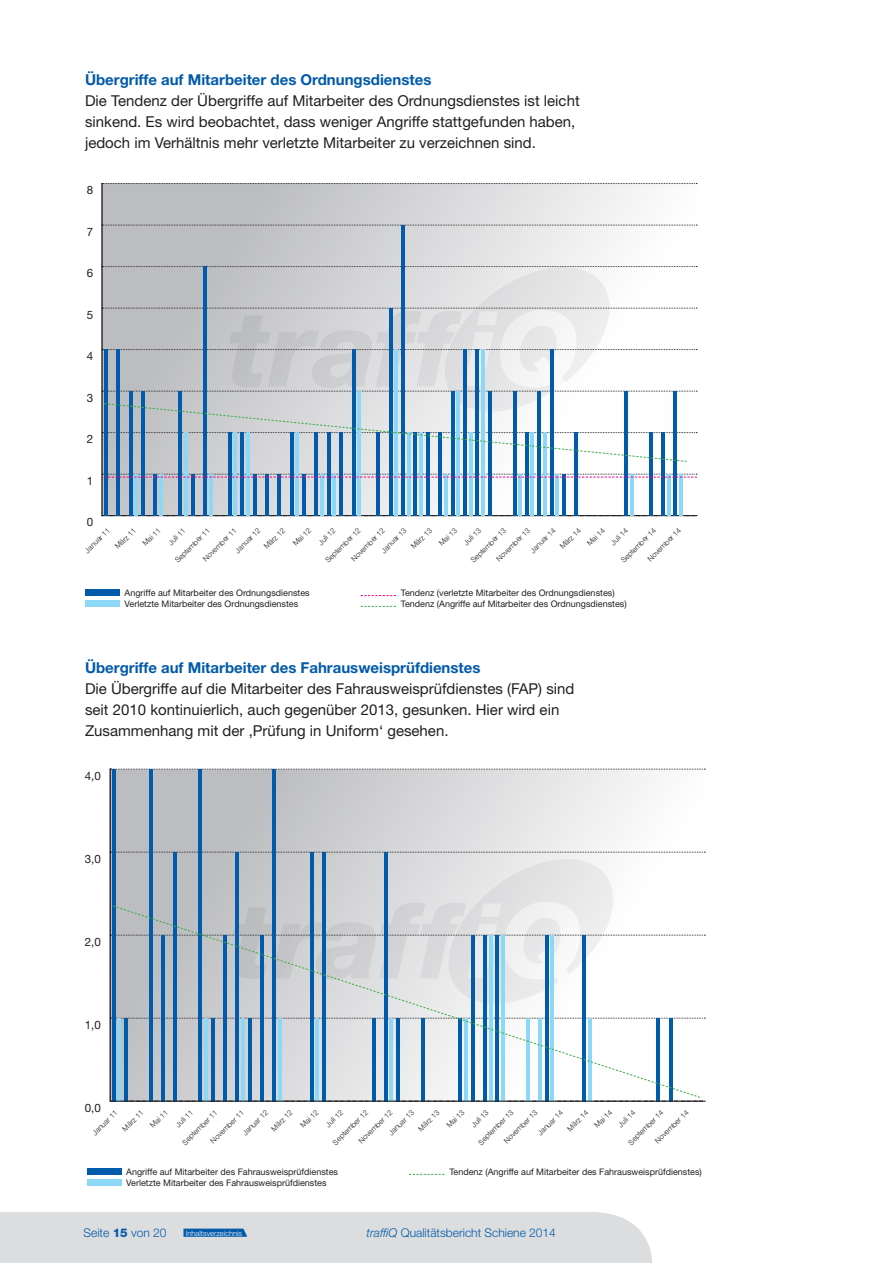
<style>
.page{position:relative;width:893px;height:1263px;background:#fff}
.page>*{position:absolute;margin:0;border:0;box-sizing:border-box;transform-origin:0 0}
.t1{font:15px/21px "Helvetica Neue";color:#231f20}
.t2{font:700 15px "Helvetica Neue";color:#015aaa}
.t3{font:300 12px "Helvetica Neue";color:#015aaa}
.t4{font:11.55px "Helvetica Neue";color:#231f20}
.t5{font:9px/10.8px "Helvetica Neue";color:#231f20}
.t6{font:300 7.5px "Helvetica Neue";color:#231f20}
.t7{font:300 7.5px "Helvetica Neue";color:#fff}
.s1{font-weight:800}
.s2{font-style:italic}
</style>
<div class="page">
<div style="left:86px;top:590px;width:34px;height:6px;background:#015aaa"></div>
<div style="left:86px;top:600px;width:34px;height:7px;background:#8dd7f7"></div>
<svg style="left:361px;top:595px;width:35px;height:1px"></svg>
<svg style="left:361px;top:606px;width:35px;height:1px"></svg>
<svg style="left:101px;top:183px;width:596px;height:333px"></svg>
<hr style="left:101px;top:184px;width:2px;height:332px;background:#231f20">
<div style="left:87px;top:1168px;width:34px;height:7px;background:#015aaa"></div>
<div style="left:87px;top:1179px;width:34px;height:6px;background:#8dd7f7"></div>
<hr style="left:110px;top:768px;width:1px;height:333px;background:#231f20">
<svg style="left:110px;top:769px;width:595px;height:333px"></svg>
<hr style="left:110px;top:1101px;width:594px;height:1px;background:#231f20">
<svg style="left:112px;top:905px;width:589px;height:193px"></svg>
<svg style="left:409px;top:1174px;width:35px;height:1px"></svg>
<div style="left:0;top:1212px;width:653px;height:51px;background:#dcdddf"></div>
<h1 class="t2" style="left:85px;top:70px;width:348px">Übergriffe auf Mitarbeiter des Ordnungsdienstes</h1>
<h1 class="t1" style="left:85px;top:90px;width:496px">Die Tendenz der Übergriffe auf Mitarbeiter des Ordnungsdienstes ist leicht sinkend. Es wird beobachtet, dass weniger Angriffe stattgefunden haben, jedoch im Verhältnis mehr verletzte Mitarbeiter zu verzeichnen sind.</h1>
<h3 class="t4" style="left:87px;top:183px;width:8px">8</h3>
<h3 class="t4" style="left:87px;top:225px;width:8px">7</h3>
<h3 class="t4" style="left:87px;top:266px;width:8px">6</h3>
<h3 class="t4" style="left:87px;top:308px;width:8px">5</h3>
<h3 class="t4" style="left:87px;top:349px;width:8px">4</h3>
<h3 class="t4" style="left:87px;top:391px;width:8px">3</h3>
<h3 class="t4" style="left:87px;top:432px;width:8px">2</h3>
<h3 class="t4" style="left:87px;top:474px;width:8px">1</h3>
<h3 class="t4" style="left:87px;top:515px;width:8px">0</h3>
<p class="t6" style="left:469px;top:558px;width:48px;rotate:-45deg">September 13</p>
<p class="t6" style="left:585px;top:541px;width:23px;rotate:-45deg">Mai 14</p>
<p class="t6" style="left:619px;top:558px;width:48px;rotate:-45deg">September 14</p>
<p class="t6" style="left:291px;top:541px;width:23px;rotate:-45deg">Mai 12</p>
<p class="t6" style="left:462px;top:540px;width:22px;rotate:-45deg">Juli 13</p>
<p class="t6" style="left:558px;top:544px;width:28px;rotate:-45deg">März 14</p>
<p class="t6" style="left:233px;top:548px;width:34px;rotate:-45deg">Januar 12</p>
<p class="t6" style="left:379px;top:548px;width:34px;rotate:-45deg">Januar 13</p>
<p class="t6" style="left:409px;top:544px;width:28px;rotate:-45deg">März 13</p>
<p class="t6" style="left:494px;top:557px;width:46px;rotate:-45deg">November 13</p>
<p class="t6" style="left:262px;top:544px;width:28px;rotate:-45deg">März 12</p>
<p class="t6" style="left:437px;top:541px;width:23px;rotate:-45deg">Mai 13</p>
<p class="t6" style="left:528px;top:548px;width:34px;rotate:-45deg">Januar 14</p>
<p class="t6" style="left:316px;top:540px;width:22px;rotate:-45deg">Juli 12</p>
<p class="t6" style="left:609px;top:540px;width:22px;rotate:-45deg">Juli 14</p>
<p class="t6" style="left:646px;top:557px;width:46px;rotate:-45deg">November 14</p>
<p class="t6" style="left:201px;top:557px;width:46px;rotate:-45deg">November 11</p>
<p class="t6" style="left:323px;top:558px;width:48px;rotate:-45deg">September 12</p>
<p class="t6" style="left:349px;top:557px;width:46px;rotate:-45deg">November 12</p>
<p class="t6" style="left:173px;top:558px;width:48px;rotate:-45deg">September 11</p>
<p class="t6" style="left:83px;top:548px;width:34px;rotate:-45deg">Januar 11</p>
<p class="t6" style="left:113px;top:544px;width:28px;rotate:-45deg">März 11</p>
<p class="t6" style="left:141px;top:541px;width:23px;rotate:-45deg">Mai 11</p>
<p class="t6" style="left:166px;top:540px;width:22px;rotate:-45deg">Juli 11</p>
<p class="t5" style="left:125px;top:587px;width:187px">Angriffe auf Mitarbeiter des Ordnungsdienstes<br>Verletzte Mitarbeiter des Ordnungsdienstes</p>
<p class="t5" style="left:401px;top:587px;width:227px">Tendenz (verletzte Mitarbeiter des Ordnungsdienstes)<br>Tendenz (Angriffe auf Mitarbeiter des Ordnungsdienstes)</p>
<h1 class="t2" style="left:85px;top:658px;width:397px">Übergriffe auf Mitarbeiter des Fahrausweisprüfdienstes</h1>
<h1 class="t1" style="left:85px;top:678px;width:491px">Die Übergriffe auf die Mitarbeiter des Fahrausweisprüfdienstes (FAP) sind seit 2010 kontinuierlich, auch gegenüber 2013, gesunken. Hier wird ein<br>Zusammenhang mit der ‚Prüfung in Uniform‘ gesehen.</h1>
<h3 class="t4" style="left:85px;top:768px;width:18px">4,0</h3>
<h3 class="t4" style="left:85px;top:851px;width:18px">3,0</h3>
<h3 class="t4" style="left:85px;top:934px;width:18px">2,0</h3>
<h3 class="t4" style="left:85px;top:1017px;width:18px">1,0</h3>
<h3 class="t4" style="left:85px;top:1100px;width:18px">0,0</h3>
<p class="t6" style="left:476px;top:1140px;width:48px;rotate:-45deg">September 13</p>
<p class="t6" style="left:592px;top:1123px;width:23px;rotate:-45deg">Mai 14</p>
<p class="t6" style="left:626px;top:1140px;width:48px;rotate:-45deg">September 14</p>
<p class="t6" style="left:298px;top:1123px;width:23px;rotate:-45deg">Mai 12</p>
<p class="t6" style="left:469px;top:1122px;width:22px;rotate:-45deg">Juli 13</p>
<p class="t6" style="left:565px;top:1126px;width:28px;rotate:-45deg">März 14</p>
<p class="t6" style="left:241px;top:1130px;width:34px;rotate:-45deg">Januar 12</p>
<p class="t6" style="left:387px;top:1130px;width:34px;rotate:-45deg">Januar 13</p>
<p class="t6" style="left:416px;top:1126px;width:28px;rotate:-45deg">März 13</p>
<p class="t6" style="left:502px;top:1139px;width:46px;rotate:-45deg">November 13</p>
<p class="t6" style="left:269px;top:1126px;width:28px;rotate:-45deg">März 12</p>
<p class="t6" style="left:445px;top:1123px;width:23px;rotate:-45deg">Mai 13</p>
<p class="t6" style="left:536px;top:1130px;width:34px;rotate:-45deg">Januar 14</p>
<p class="t6" style="left:324px;top:1122px;width:22px;rotate:-45deg">Juli 12</p>
<p class="t6" style="left:616px;top:1122px;width:22px;rotate:-45deg">Juli 14</p>
<p class="t6" style="left:653px;top:1139px;width:46px;rotate:-45deg">November 14</p>
<p class="t6" style="left:208px;top:1139px;width:46px;rotate:-45deg">November 11</p>
<p class="t6" style="left:331px;top:1140px;width:48px;rotate:-45deg">September 12</p>
<p class="t6" style="left:357px;top:1139px;width:46px;rotate:-45deg">November 12</p>
<p class="t6" style="left:90px;top:1130px;width:34px;rotate:-45deg">Januar 11</p>
<p class="t6" style="left:120px;top:1126px;width:28px;rotate:-45deg">März 11</p>
<p class="t6" style="left:148px;top:1123px;width:23px;rotate:-45deg">Mai 11</p>
<p class="t6" style="left:174px;top:1122px;width:22px;rotate:-45deg">Juli 11</p>
<p class="t6" style="left:180px;top:1140px;width:48px;rotate:-45deg">September 11</p>
<p class="t5" style="left:126px;top:1166px;width:213px">Angriffe auf Mitarbeiter des Fahrausweisprüfdienstes<br>Verletzte Mitarbeiter des Fahrausweisprüfdienstes</p>
<p class="t5" style="left:449px;top:1166px;width:254px">Tendenz (Angriffe auf Mitarbeiter des Fahrausweisprüfdienstes)</p>
<h2 class="t3" style="left:84px;top:1225px;width:84px">Seite <span class="s1">15</span> von 20</h2>
<p class="t7" style="left:186px;top:1228px;width:58px">Inhaltsverzeichnis</p>
<h2 class="t3" style="left:367px;top:1225px;width:191px"><span class="s2">traffiQ</span> Qualitätsbericht Schiene 2014</h2>
</div>
